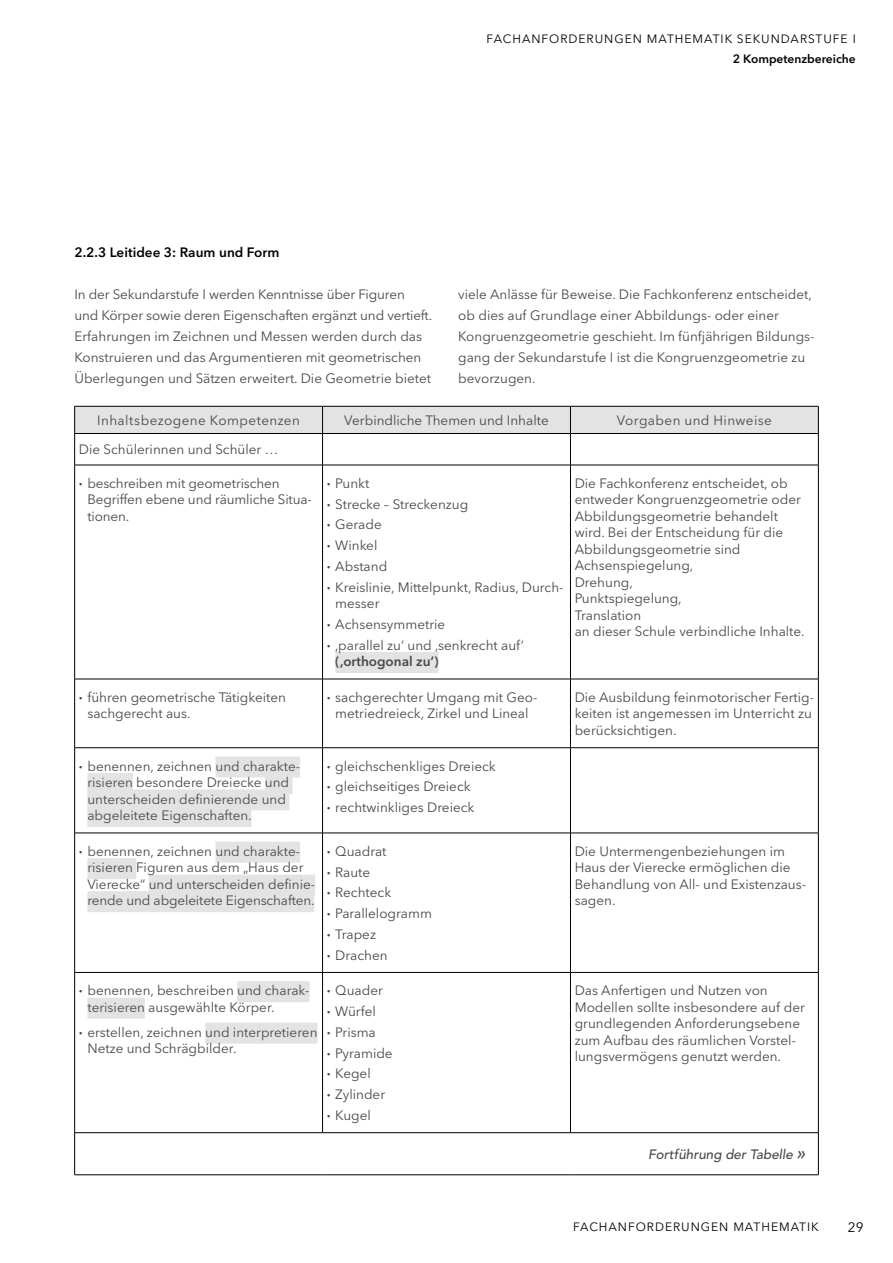
<style>
.page{position:relative;width:893px;height:1263px;background:#fff}
.page>*{position:absolute;margin:0;border:0;box-sizing:border-box;transform-origin:0 0}
.t1{font:13.5px/16.5px "Avenir Next LT Pro";color:#494948}
.t2{font:13.5px "Avenir Next LT Pro";letter-spacing:.03em;color:#494948}
.t3{font:600 13.5px "Avenir Next LT Pro";letter-spacing:.005em;color:#000}
.t4{font:italic 500 13.5px "Avenir LT Std";color:#494948}
.t5{font:600 13.5px "Avenir Next LT Pro";color:#494948}
.t6{font:13.5px "Avenir Next LT Pro";color:#000}
.t7{font:12px "Avenir Next LT Pro";letter-spacing:.08em;color:#000}
.t8{font:600 12px "Avenir Next LT Pro";color:#000}
.s1{font-family:"Avenir LT Std";font-weight:900}
.s2{font-size:18px}
</style>
<div class="page">
<svg style="left:75px;top:434px;width:495px;height:698px"></svg>
<svg style="left:571px;top:434px;width:247px;height:698px"></svg>
<hr style="left:818px;top:1133px;width:1px;height:41px;background:#000">
<div style="left:74px;top:406px;width:745px;height:27px;background:#e3e3e3"></div>
<hr style="left:74px;top:433px;width:249px;height:1px;background:#000">
<hr style="left:74px;top:434px;width:1px;height:31px;background:#000">
<hr style="left:323px;top:433px;width:247px;height:1px;background:#000">
<hr style="left:322px;top:434px;width:1px;height:31px;background:#000">
<hr style="left:570px;top:433px;width:249px;height:1px;background:#000">
<hr style="left:570px;top:434px;width:1px;height:31px;background:#000">
<hr style="left:818px;top:434px;width:1px;height:31px;background:#000">
<hr style="left:74px;top:465px;width:249px;height:1px;background:#000">
<hr style="left:74px;top:465px;width:1px;height:214px;background:#000">
<hr style="left:323px;top:465px;width:247px;height:1px;background:#000">
<hr style="left:322px;top:465px;width:1px;height:214px;background:#000">
<hr style="left:570px;top:465px;width:249px;height:1px;background:#000">
<hr style="left:570px;top:465px;width:1px;height:214px;background:#000">
<hr style="left:818px;top:465px;width:1px;height:214px;background:#000">
<hr style="left:74px;top:679px;width:249px;height:1px;background:#000">
<hr style="left:74px;top:679px;width:1px;height:68px;background:#000">
<hr style="left:323px;top:679px;width:247px;height:1px;background:#000">
<hr style="left:322px;top:679px;width:1px;height:68px;background:#000">
<hr style="left:570px;top:679px;width:249px;height:1px;background:#000">
<hr style="left:570px;top:679px;width:1px;height:68px;background:#000">
<hr style="left:818px;top:679px;width:1px;height:68px;background:#000">
<hr style="left:74px;top:747px;width:249px;height:1px;background:#000">
<hr style="left:74px;top:748px;width:1px;height:85px;background:#000">
<hr style="left:323px;top:747px;width:247px;height:1px;background:#000">
<hr style="left:322px;top:748px;width:1px;height:85px;background:#000">
<hr style="left:570px;top:747px;width:249px;height:1px;background:#000">
<hr style="left:570px;top:748px;width:1px;height:85px;background:#000">
<hr style="left:818px;top:748px;width:1px;height:85px;background:#000">
<hr style="left:74px;top:833px;width:249px;height:1px;background:#000">
<hr style="left:74px;top:833px;width:1px;height:139px;background:#000">
<hr style="left:323px;top:833px;width:247px;height:1px;background:#000">
<hr style="left:322px;top:833px;width:1px;height:139px;background:#000">
<hr style="left:570px;top:833px;width:249px;height:1px;background:#000">
<hr style="left:570px;top:833px;width:1px;height:139px;background:#000">
<hr style="left:818px;top:833px;width:1px;height:139px;background:#000">
<hr style="left:74px;top:972px;width:249px;height:1px;background:#000">
<hr style="left:74px;top:973px;width:1px;height:159px;background:#000">
<hr style="left:323px;top:972px;width:247px;height:1px;background:#000">
<hr style="left:322px;top:973px;width:1px;height:159px;background:#000">
<hr style="left:570px;top:972px;width:249px;height:1px;background:#000">
<hr style="left:570px;top:973px;width:1px;height:159px;background:#000">
<hr style="left:818px;top:973px;width:1px;height:159px;background:#000">
<hr style="left:570px;top:1132px;width:249px;height:1px;background:#000">
<hr style="left:74px;top:1132px;width:249px;height:1px;background:#000">
<hr style="left:74px;top:1133px;width:1px;height:41px;background:#000">
<hr style="left:323px;top:1132px;width:247px;height:1px;background:#000">
<hr style="left:74px;top:1174px;width:249px;height:1px;background:#000">
<hr style="left:323px;top:1174px;width:247px;height:1px;background:#000">
<hr style="left:570px;top:1174px;width:249px;height:1px;background:#000">
<div style="left:335px;top:652px;width:104px;height:21px;background:#e3e3e3"></div>
<div style="left:215px;top:756px;width:85px;height:21px;background:#e3e3e3"></div>
<div style="left:87px;top:773px;width:46px;height:21px;background:#e3e3e3"></div>
<div style="left:265px;top:773px;width:28px;height:21px;background:#e3e3e3"></div>
<div style="left:87px;top:789px;width:202px;height:21px;background:#e3e3e3"></div>
<div style="left:87px;top:806px;width:164px;height:21px;background:#e3e3e3"></div>
<div style="left:215px;top:842px;width:85px;height:21px;background:#e3e3e3"></div>
<div style="left:87px;top:858px;width:49px;height:21px;background:#e3e3e3"></div>
<div style="left:149px;top:875px;width:166px;height:21px;background:#e3e3e3"></div>
<div style="left:87px;top:891px;width:227px;height:21px;background:#e3e3e3"></div>
<div style="left:237px;top:981px;width:72px;height:21px;background:#e3e3e3"></div>
<div style="left:87px;top:998px;width:58px;height:21px;background:#e3e3e3"></div>
<div style="left:205px;top:1023px;width:113px;height:21px;background:#e3e3e3"></div>
<p class="t7" style="left:487px;top:32px;width:18px">Facha</p>
<p class="t7" style="left:531px;top:32px;width:20px">nforderu</p>
<p class="t7" style="left:604px;top:32px;width:81px">nge n Mathema</p>
<p class="t7" style="left:713px;top:32px;width:41px">tik Seku</p>
<p class="t7" style="left:771px;top:32px;width:20px">ndars</p>
<p class="t7" style="left:816px;top:32px;width:17px">tufe</p>
<p class="t7" style="left:853px;top:32px;width:5px">I</p>
<p class="t8" style="left:733px;top:51px;width:124px">2 Kompetenzbereiche</p>
<p class="t3" style="left:74px;top:244px;width:206px">2.2.3 Leitidee 3: Raum und Form</p>
<p class="t1" style="left:74px;top:284px;width:359px;line-height:21px">In der Sekundarstufe I werden Kenntnisse über Figuren<br>und Körper sowie deren Eigenschaften ergänzt und vertieft.<br>Erfahrungen im Zeichnen und Messen werden durch das Konstruieren und das Argumentieren mit geometrischen Überlegungen und Sätzen erweitert. Die Geometrie bietet</p>
<p class="t1" style="left:458px;top:284px;width:357px;line-height:21px">viele Anlässe für Beweise. Die Fachkonferenz entscheidet, ob dies auf Grundlage einer Abbildungs- oder einer Kongruenzgeometrie geschieht. Im fünfjährigen Bildungs&shy;gang der Sekundarstufe I ist die Kongruenzgeometrie zu bevorzugen.</p>
<p class="t2" style="left:97px;top:412px;width:204px">Inhaltsbezogene Kompetenzen</p>
<p class="t1" style="left:344px;top:412px;width:206px">Verbindliche Themen und Inhalte</p>
<p class="t2" style="left:617px;top:412px;width:157px">Vorgaben und Hinweise</p>
<p class="t1" style="left:79px;top:441px;width:201px">Die Schülerinnen und Schüler …</p>
<p class="t1" style="left:87px;top:475px;width:226px;text-indent:-9px"><span class="s1">∙</span> beschreiben mit geometrischen<br>Begriffen ebene und räumliche Situa&shy;tionen.</p>
<p class="t1" style="left:327px;top:473px;width:238px;line-height:20.7px"><span class="s1">∙</span> Punkt<br><span class="s1">∙</span> Strecke – Streckenzug<br><span class="s1">∙</span> Gerade<br><span class="s1">∙</span> Winkel<br><span class="s1">∙</span> Abstand<br><span class="s1">∙</span> Kreislinie, Mittelpunkt, Radius, Durch-</p>
<p class="t1" style="left:327px;top:593px;width:199px;line-height:20.7px;text-indent:9px">messer<br><span class="s1">∙</span> Achsensymmetrie<br><span class="s1">∙</span> ‚parallel zu‘ und ‚senkrecht auf‘</p>
<p class="t5" style="left:335px;top:653px;width:105px">(‚orthogonal zu‘)</p>
<p class="t1" style="left:575px;top:475px;width:232px">Die Fachkonferenz entscheidet, ob entweder Kongruenzgeometrie oder<br>Abbildungsgeometrie behandelt wird. Bei der Entscheidung für die<br>Abbildungsgeometrie sind<br>Achsenspiegelung,<br>Drehung,<br>Punktspiegelung,<br>Translation<br>an dieser Schule verbindliche Inhalte.</p>
<p class="t1" style="left:87px;top:689px;width:200px;text-indent:-9px"><span class="s1">∙</span> führen geometrische Tätigkeiten sachgerecht aus.</p>
<p class="t1" style="left:327px;top:689px;width:211px;text-align:center"><span class="s1">∙</span> sachgerechter Umgang mit Geo&shy;metriedreieck, Zirkel und Lineal</p>
<p class="t1" style="left:575px;top:689px;width:241px">Die Ausbildung feinmotorischer Fertig&shy;keiten ist angemessen im Unterricht zu berücksichtigen.</p>
<p class="t1" style="left:87px;top:758px;width:214px;text-indent:-9px"><span class="s1">∙</span> benennen, zeichnen und charakte&shy;risieren besondere Dreiecke und unterscheiden definierende und abgeleitete Eigenschaften.</p>
<p class="t1" style="left:327px;top:756px;width:170px;line-height:20.7px"><span class="s1">∙</span> gleichschenkliges Dreieck <span class="s1">∙</span> gleichseitiges Dreieck<br><span class="s1">∙</span> rechtwinkliges Dreieck</p>
<p class="t1" style="left:87px;top:843px;width:229px;text-indent:-9px"><span class="s1">∙</span> benennen, zeichnen und charakte&shy;risieren Figuren aus dem „Haus der Vierecke“ und unterscheiden definie&shy;rende und abgeleitete Eigenschaften.</p>
<p class="t1" style="left:327px;top:841px;width:107px;line-height:20.7px"><span class="s1">∙</span> Quadrat<br><span class="s1">∙</span> Raute<br><span class="s1">∙</span> Rechteck<br><span class="s1">∙</span> Parallelogramm <span class="s1">∙</span> Trapez<br><span class="s1">∙</span> Drachen</p>
<p class="t1" style="left:575px;top:843px;width:233px">Die Untermengenbeziehungen im<br>Haus der Vierecke ermöglichen die<br>Behandlung von All- und Existenzaus&shy;sagen.</p>
<p class="t1" style="left:87px;top:982px;width:224px;text-indent:-9px"><span class="s1">∙</span> benennen, beschreiben und charak&shy;terisieren ausgewählte Körper.</p>
<p class="t1" style="left:87px;top:1024px;width:232px;text-indent:-9px"><span class="s1">∙</span> erstellen, zeichnen und interpretieren<br>Netze und Schrägbilder.</p>
<p class="t1" style="left:327px;top:980px;width:67px;line-height:20.7px"><span class="s1">∙</span> Quader<br><span class="s1">∙</span> Würfel<br><span class="s1">∙</span> Prisma<br><span class="s1">∙</span> Pyramide <span class="s1">∙</span> Kegel<br><span class="s1">∙</span> Zylinder<br><span class="s1">∙</span> Kugel</p>
<p class="t1" style="left:575px;top:982px;width:232px">Das Anfertigen und N utzen von Modellen sollte insbesondere auf der grundlegenden Anforderungsebene zum Aufbau des räumlichen Vorstel&shy;lungsvermögens genutzt werden.</p>
<p class="t4" style="left:648px;top:1146px;width:159px">Fortführung der Tabelle <span class="s2">»</span></p>
<p class="t7" style="left:573px;top:1219px;width:247px">Fachanforderungen Mathematik</p>
<p class="t6" style="left:848px;top:1219px;width:18px">29</p>
</div>
